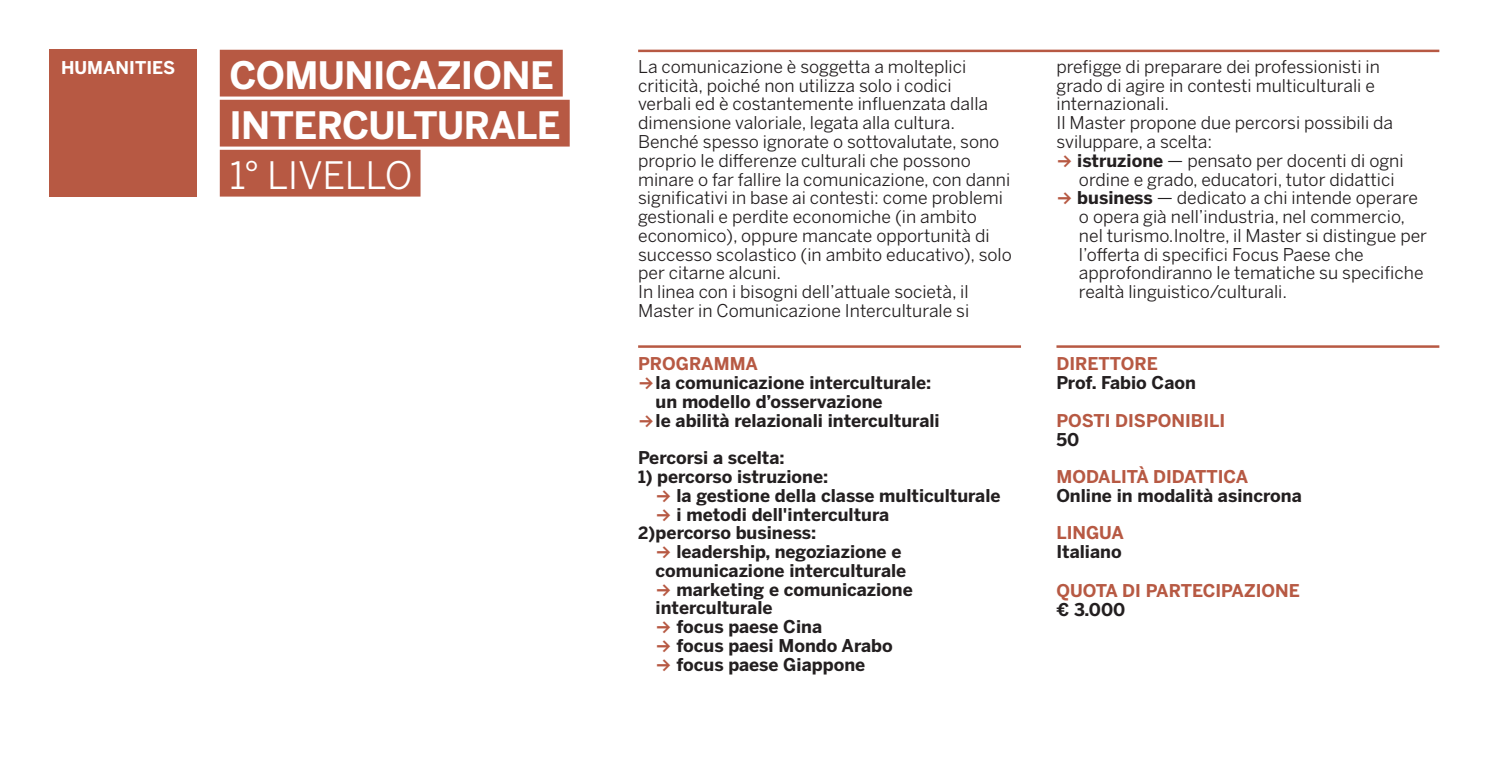
<style>
.page{position:relative;width:1489px;height:780px;background:#fff}
.page>*{position:absolute;margin:0;border:0;box-sizing:border-box;transform-origin:0 0}
.t1{font:700 37.5px/50px "Benton Sans";letter-spacing:-.015em;color:#fff}
.t2{font:37.5px "Benton Sans";letter-spacing:-.01em;color:#fff}
.t3{font:17.5px/18.8px "Benton Sans";color:#231f20}
.t4{font:700 17.5px/18.8px "Benton Sans";color:#231f20}
.t5{font:700 17.5px "Benton Sans";color:#b75943}
.t6{font:700 17.5px "Benton Sans";color:#fff}
.s1{font-family:"Termina";font-weight:600;font-size:16.75px;color:#b75943}
.s2{font-weight:700}
.s3{font-size:16.75px}
</style>
<div class="page">
<div style="left:50px;top:50px;width:147px;height:147px;background:#b75943"></div>
<div style="left:220px;top:50px;width:342px;height:46px;background:#b75943"></div>
<div style="left:220px;top:100px;width:349px;height:46px;background:#b75943"></div>
<div style="left:220px;top:150px;width:200px;height:46px;background:#b75943"></div>
<hr style="left:638px;top:50px;width:801px;height:2px;background:#b75943">
<hr style="left:638px;top:345px;width:382px;height:3px;background:#b75943">
<hr style="left:1056px;top:345px;width:383px;height:3px;background:#b75943">
<p class="t6" style="left:61px;top:55px;width:115px">HUMANITIES</p>
<p class="t3" style="left:638px;top:56px;width:375px">La comunicazione è soggetta a molteplici criticità, poiché non utilizza solo i codici<br>verbali ed è costantemente influenzata dalla dimensione valoriale, legata alla cultura.<br>Benché spesso ignorate o sottovalutate, sono proprio le differenze culturali che possono minare o far fallire la comunicazione, con danni significativi in base ai contesti: come problemi gestionali e perdite economiche (in ambito economico), oppure mancate opportunità di successo scolastico (in ambito educativo), solo per citarne alcuni.<br>In linea con i bisogni dell’attuale società, il Master in Comunicazione Interculturale si</p>
<p class="t3" style="left:1056px;top:56px;width:338px">prefigge di preparare dei professionisti in grado di agire in contesti multiculturali e internazionali.<br>Il Master propone due percorsi possibili da sviluppare, a scelta:</p>
<h1 class="t1" style="left:229px;top:49px;width:333px">COMUNICAZIONE<br>INTERCULTURALE</h1>
<h1 class="t2" style="left:229px;top:148px;width:185px">1° LIVELLO</h1>
<p class="t3" style="left:1078px;top:150px;width:326px;text-indent:-23px"><span class="s1">→</span> <span class="s2">istruzione</span> — pensato per docenti di ogni ordine e grado, educatori, tutor didattici</p>
<p class="t3" style="left:1078px;top:187px;width:350px;text-indent:-23px"><span class="s1">→</span> <span class="s2">business</span> — dedicato a chi intende operare o opera già nell’industria, nel commercio, nel turismo.Inoltre, il Master si distingue per l’offerta di specifici Focus Paese che approfondiranno le tematiche su specifiche realtà linguistico/culturali.</p>
<p class="t5" style="left:638px;top:351px;width:121px">PROGRAMMA</p>
<p class="t4" style="left:655px;top:373px;width:277px;text-indent:-18px"><span class="s1">→</span>la comunicazione interculturale: un modello d’osservazione</p>
<p class="t4" style="left:638px;top:401px;width:303px;line-height:37.5px"><span class="s1">→</span>le abilità relazionali interculturali<br>Percorsi a scelta:</p>
<p class="t4" style="left:638px;top:466px;width:192px"><span class="s3">1)</span> percorso istruzione:</p>
<p class="t4" style="left:655px;top:485px;width:346px"><span class="s1">→</span> la gestione della classe multiculturale</p>
<p class="t4" style="left:638px;top:504px;width:253px;text-indent:18px"><span class="s1">→</span> i metodi dell'intercultura<br><span class="s3">2)</span>percorso business:</p>
<p class="t4" style="left:655px;top:541px;width:252px"><span class="s1">→</span> leadership, negoziazione e comunicazione interculturale</p>
<p class="t4" style="left:655px;top:579px;width:259px"><span class="s1">→</span> marketing e comunicazione interculturale</p>
<p class="t4" style="left:655px;top:616px;width:168px"><span class="s1">→</span> focus paese Cina</p>
<p class="t4" style="left:655px;top:635px;width:239px"><span class="s1">→</span> focus paesi Mondo Arabo</p>
<p class="t4" style="left:655px;top:654px;width:211px"><span class="s1">→</span> focus paese Giappone</p>
<p class="t5" style="left:1056px;top:351px;width:103px">DIRETTORE</p>
<p class="t4" style="left:1056px;top:373px;width:141px">Prof. Fabio Caon</p>
<p class="t5" style="left:1056px;top:407px;width:170px">POSTI DISPONIBILI</p>
<p class="t4" style="left:1056px;top:429px;width:24px">50</p>
<p class="t5" style="left:1056px;top:464px;width:193px">MODALITÀ DIDATTICA</p>
<p class="t4" style="left:1056px;top:485px;width:247px">Online in modalità asincrona</p>
<p class="t5" style="left:1056px;top:520px;width:69px">LINGUA</p>
<p class="t4" style="left:1056px;top:541px;width:67px">Italiano</p>
<p class="t5" style="left:1056px;top:577px;width:245px">QUOTA DI PARTECIPAZIONE</p>
<p class="t4" style="left:1056px;top:599px;width:70px">€ 3.000</p>
</div>
